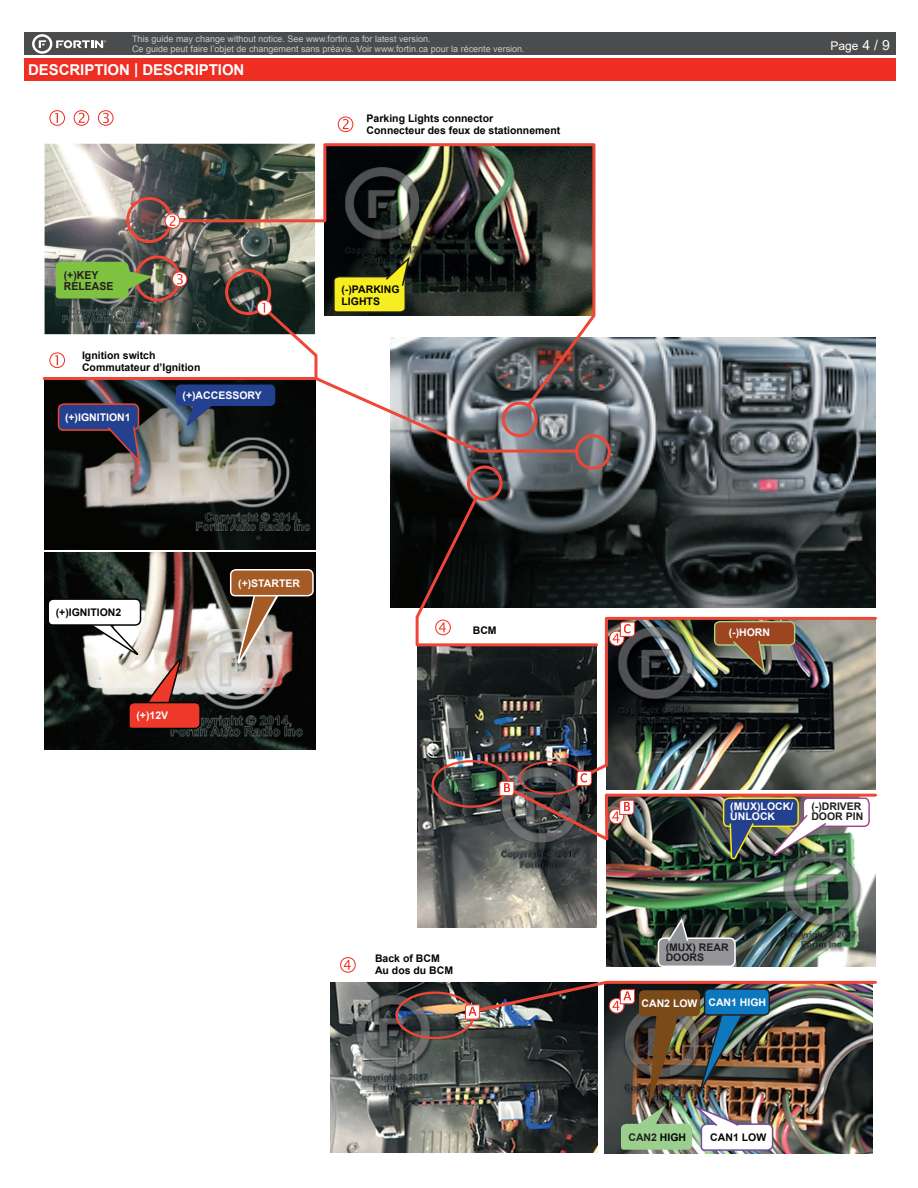
<style>
.page{position:relative;width:918px;height:1188px;background:#fff}
.page>*{position:absolute;margin:0;border:0;box-sizing:border-box;transform-origin:0 0}
.t1{font:700 15px "Arial";letter-spacing:-.005em;color:#fff}
.t2{font:12px "Arial";color:#fff}
.t3{font:700 10.95px/10.5px "Arial";color:#231f20;scale:.95 1}
.t4{font:700 10.5px/12px "Arial";color:#040503}
.t5{font:700 10.5px/10.5px "Arial";color:#fff}
.t6{font:700 10.5px/10.5px "Arial";color:#231f20}
.t7{font:9px/9.8px "Arial";color:#c7c8ca}
.s1{font-size:13.95px}
.s2{color:#040503}
</style>
<div class="page">
<div style="left:24px;top:33px;width:872px;height:22px;background:#4b4c4d"></div>
<div style="left:24px;top:58px;width:872px;height:23px;background:#ee2e22"></div>
<svg style="left:32px;top:34px;width:74px;height:20px"></svg>
<img style="left:606px;top:859px;width:269px;height:108px">
<img style="left:45px;top:144px;width:124px;height:97px">
<img style="left:417px;top:859px;width:180px;height:69px">
<div style="left:126px;top:197px;width:46px;height:46px;border:3px solid #ef4737;border-radius:50%"></div>
<img style="left:330px;top:982px;width:135px;height:170px">
<div style="left:396px;top:991px;width:79px;height:48px;border:2px solid #ef4737;border-radius:50%"></div>
<svg style="left:49px;top:110px;width:16px;height:16px"></svg>
<svg style="left:98px;top:110px;width:16px;height:16px"></svg>
<svg style="left:338px;top:116px;width:15px;height:16px"></svg>
<img style="left:169px;top:143px;width:427px;height:98px">
<svg style="left:165px;top:213px;width:15px;height:16px"></svg>
<svg style="left:74px;top:110px;width:15px;height:16px"></svg>
<svg style="left:340px;top:957px;width:16px;height:16px"></svg>
<img style="left:42px;top:241px;width:835px;height:618px">
<img style="left:465px;top:980px;width:412px;height:172px">
<svg style="left:657px;top:916px;width:80px;height:51px;background:#717675"></svg>
<p class="t7" style="left:132px;top:34px;width:394px">This guide may change without notice. See www.fortin.ca for latest version.<br>Ce guide peut faire l’objet de changement sans préavis. Voir www.fortin.ca pour la récente version.</p>
<h1 class="t1" style="left:28px;top:59px;width:218px">DESCRIPTION | DESCRIPTION</h1>
<p class="t4" style="left:367px;top:112px;width:195px;line-height:12.9px">Parking Lights connector<br>Connecteur des feux de stationnement</p>
<p class="t3" style="left:64px;top:270px;width:54px">(+)KEY<br>RELEASE</p>
<p class="t4" style="left:82px;top:350px;width:120px">Ignition switch<br>Commutateur d’Ignition</p>
<p class="t5" style="left:65px;top:412px;width:67px">(+)IGNITION1</p>
<p class="t5" style="left:183px;top:390px;width:81px">(+)ACCESSORY</p>
<p class="t4" style="left:342px;top:283px;width:60px;line-height:12.6px">(-)PARKING<br>LIGHTS</p>
<p class="t4" style="left:56px;top:606px;width:67px">(+)IGNITION2</p>
<p class="t5" style="left:136px;top:711px;width:33px">(+)12V</p>
<p class="t5" style="left:238px;top:578px;width:63px">(+)STARTER</p>
<p class="t4" style="left:473px;top:625px;width:25px">BCM</p>
<p class="t4" style="left:375px;top:952px;width:80px">Back of BCM<br>Au dos du BCM</p>
<h2 class="t2" style="left:831px;top:38px;width:61px">Page <span class="s1">4 / 9</span></h2>
<p class="t5" style="left:729px;top:628px;width:43px">(-)HORN</p>
<p class="t5" style="left:730px;top:801px;width:64px">(MUX)LOCK/<br>UNLOCK</p>
<p class="t6" style="left:811px;top:801px;width:53px">(-)DRIVER<br>DOOR PIN</p>
<p class="t6" style="left:666px;top:942px;width:64px">(MUX) REAR<br>DOORS</p>
<p class="t5" style="left:642px;top:997px;width:126px">CAN2 LOW CAN1 HIGH</p>
<p class="t6" style="left:628px;top:1132px;width:59px">CAN2 <span class="s2">HIGH</span></p>
<p class="t4" style="left:710px;top:1131px;width:57px">CAN1 LOW</p>
</div>
